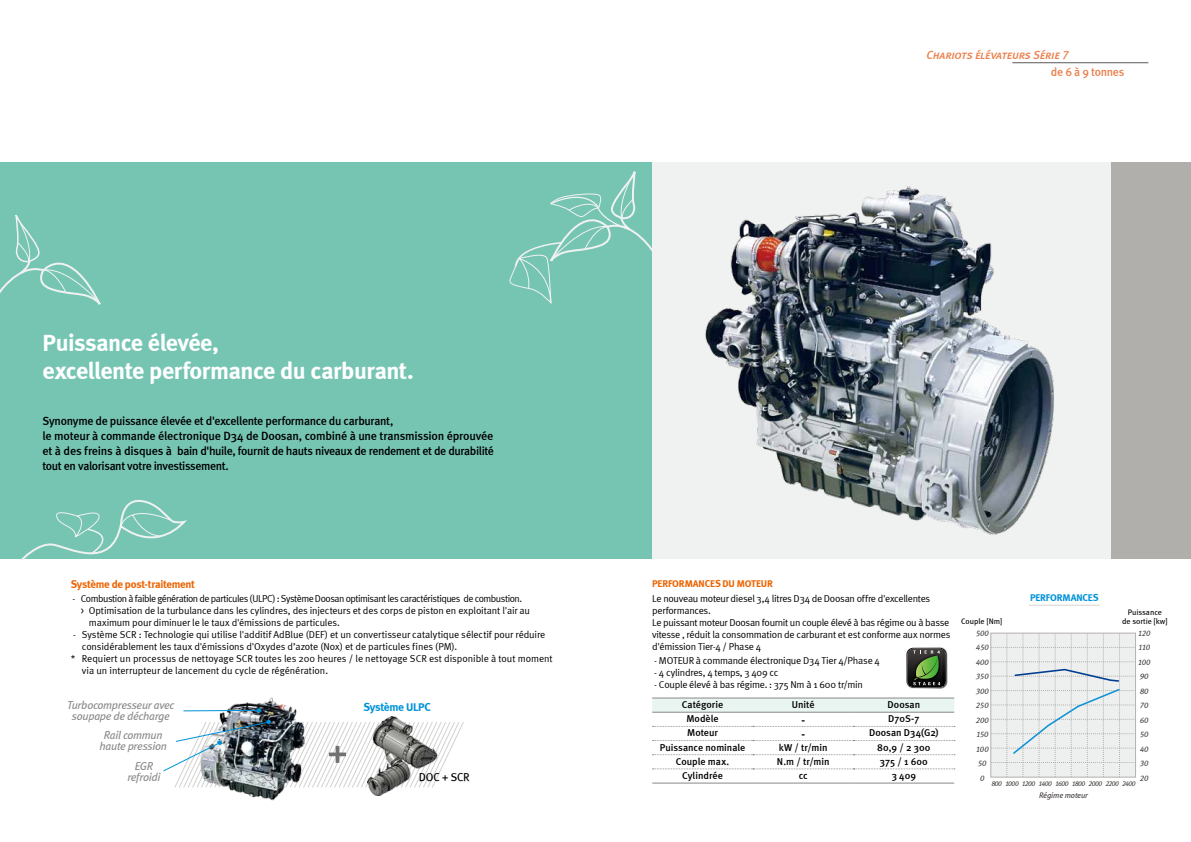
<style>
.page{position:relative;width:1191px;height:842px;background:#fff}
.page>*{position:absolute;margin:0;border:0;box-sizing:border-box;transform-origin:0 0}
.t1{font:700 24px/28.8px "Meta";letter-spacing:-.02em;color:#fff}
.t2{font:500 12px/15px "Meta";letter-spacing:-.025em;color:#000}
.t3{font:12px "Meta Medium LF Italic Caps";letter-spacing:-.02em;color:#eb814e}
.t4{font:500 12px "Meta";letter-spacing:-.03em;color:#eb814e}
.t5{font:italic 11.5px/11px "Meta Book LF";letter-spacing:-.03em;color:#898989;text-align:center}
.t6{font:700 11.5px "Meta";letter-spacing:-.025em;color:#0092d9}
.t7{font:11.5px "Meta Plus Book Caps";letter-spacing:-.01em;color:#000}
.t8{font:700 11.5px "Meta";color:#000}
.t9{font:700 11px "Meta";letter-spacing:-.025em;color:#ec6300}
.t10{font:10px/12px "Meta Normal";letter-spacing:-.015em;color:#000}
.t11{font:500 10px "Meta";color:#000}
.t12{font:10px "Meta Normal";letter-spacing:-.05em;color:#000}
.t13{font:700 10px "Meta";letter-spacing:-.015em;color:#ec6300}
.t14{font:700 10px "Meta";letter-spacing:-.015em;color:#0092d9}
.t15{font:italic 8px/14.5px "Meta Book LF";letter-spacing:-.01em;color:#3f3b3a;text-align:center}
.t16{font:8px "Meta Book LF";letter-spacing:-.005em;color:#000}
.t17{font:italic 7px "Meta Book LF";letter-spacing:-.06em;color:#3f3b3a}
</style>
<div class="page">
<div style="left:0;top:162px;width:1191px;height:396px;background:#76c5b3"></div>
<div style="left:652px;top:162px;width:539px;height:396px;background:#f0f1f1"></div>
<div style="left:1111px;top:162px;width:80px;height:396px;background:#b0afac"></div>
<svg style="left:0;top:215px;width:101px;height:90px"></svg>
<svg style="left:509px;top:172px;width:143px;height:132px"></svg>
<svg style="left:20px;top:500px;width:166px;height:60px"></svg>
<hr style="left:1012px;top:62px;width:136px;height:1px;background:#5a5757">
<img style="left:219px;top:697px;width:78px;height:104px">
<img style="left:369px;top:716px;width:30px;height:79px">
<svg style="left:183px;top:708px;width:78px;height:5px"></svg>
<svg style="left:163px;top:719px;width:301px;height:69px"></svg>
<img style="left:705px;top:186px;width:349px;height:349px">
<svg style="left:906px;top:647px;width:41px;height:42px;background:#4a5940"></svg>
<svg style="left:652px;top:699px;width:302px;height:13px;background:#e6f2ee"></svg>
<hr style="left:652px;top:698px;width:101px;height:1px;background:#898989">
<hr style="left:753px;top:698px;width:100px;height:1px;background:#898989">
<hr style="left:853px;top:698px;width:101px;height:1px;background:#898989">
<hr style="left:652px;top:712px;width:101px;height:1px;background:#898989">
<hr style="left:753px;top:712px;width:100px;height:1px;background:#898989">
<hr style="left:853px;top:712px;width:101px;height:1px;background:#898989">
<svg style="left:652px;top:726px;width:303px;height:1px"></svg>
<svg style="left:652px;top:740px;width:303px;height:1px"></svg>
<svg style="left:652px;top:754px;width:303px;height:1px"></svg>
<svg style="left:652px;top:769px;width:303px;height:1px"></svg>
<hr style="left:652px;top:783px;width:101px;height:1px;background:#898989">
<hr style="left:753px;top:783px;width:100px;height:1px;background:#898989">
<hr style="left:853px;top:783px;width:101px;height:1px;background:#898989">
<hr style="left:1029px;top:605px;width:70px;height:1px;background:#d6d5d3">
<svg style="left:991px;top:633px;width:144px;height:144px;background:#e5e9e9"></svg>
<p class="t3" style="left:926px;top:48px;width:144px">Chariots élévateurs Série 7</p>
<p class="t4" style="left:1051px;top:65px;width:75px">de 6 à 9 tonnes</p>
<h1 class="t1" style="left:43px;top:328px;width:372px">Puissance élevée,<br>excellente performance du carburant.</h1>
<p class="t2" style="left:43px;top:413px;width:453px">Synonyme de puissance élevée et d'excellente performance du carburant,<br>le moteur à commande électronique D34 de Doosan, combiné à une transmission éprouvée et à des freins à disques à bain d'huile, fournit de hauts niveaux de rendement et de durabilité tout en valorisant votre investissement.</p>
<p class="t9" style="left:71px;top:577px;width:126px">Système de post-traitement</p>
<p class="t12" style="left:73px;top:592px;width:451px">- Combustion à faible génération de particules (ULPC) : Système Doosan optimisant les caractéristiques de combustion.</p>
<p class="t10" style="left:81px;top:604px;width:450px">&gt; Optimisation de la turbulance dans les cylindres, des injecteurs et des corps de piston en exploitant l'air au</p>
<p class="t10" style="left:89px;top:616px;width:252px">maximum pour diminuer le le taux d'émissions de particules.</p>
<p class="t10" style="left:73px;top:628px;width:474px">- Système SCR : Technologie qui utilise l'additif AdBlue (DEF) et un convertisseur catalytique sélectif pour réduire</p>
<p class="t10" style="left:82px;top:640px;width:377px">considérablement les taux d'émissions d'Oxydes d’azote (Nox) et de particules fines (PM).</p>
<p class="t10" style="left:71px;top:652px;width:483px">* Requiert un processus de nettoyage SCR toutes les 200 heures / le nettoyage SCR est disponible à tout moment</p>
<p class="t10" style="left:82px;top:664px;width:248px">via un interrupteur de lancement du cycle de régénération.</p>
<p class="t5" style="left:67px;top:699px;width:109px">Turbocompresseur avec soupape de décharge</p>
<p class="t5" style="left:100px;top:730px;width:69px">Rail commun haute pression</p>
<p class="t5" style="left:127px;top:760px;width:35px">EGR refroidi</p>
<p class="t6" style="left:363px;top:700px;width:69px">Système ULPC</p>
<p class="t7" style="left:419px;top:770px;width:53px">DOC + SCR</p>
<p class="t13" style="left:652px;top:577px;width:122px">PERFORMANCES DU MOTEUR</p>
<p class="t10" style="left:652px;top:592px;width:300px">Le nouveau moteur diesel 3,4 litres D34 de Doosan offre d'excellentes performances.<br>Le puissant moteur Doosan fournit un couple élevé à bas régime ou à basse vitesse , réduit la consommation de carburant et est conforme aux normes d'émission Tier-4 / Phase 4</p>
<p class="t10" style="left:654px;top:655px;width:227px">- MOTEUR à commande électronique D34 Tier 4/Phase 4</p>
<p class="t10" style="left:654px;top:667px;width:126px">- 4 cylindres, 4 temps, 3 409 cc</p>
<p class="t10" style="left:654px;top:679px;width:210px">- Couple élevé à bas régime. : 375 Nm à 1 600 tr/min</p>
<p class="t11" style="left:681px;top:699px;width:43px">Catégorie</p>
<p class="t11" style="left:791px;top:699px;width:24px">Unité</p>
<p class="t11" style="left:887px;top:699px;width:34px">Doosan</p>
<p class="t11" style="left:686px;top:713px;width:34px">Modèle</p>
<p class="t8" style="left:801px;top:713px;width:5px">-</p>
<p class="t11" style="left:888px;top:713px;width:33px">D70S-7</p>
<p class="t11" style="left:687px;top:727px;width:32px">Moteur</p>
<p class="t8" style="left:801px;top:727px;width:5px">-</p>
<p class="t11" style="left:869px;top:727px;width:71px">Doosan D34(G2)</p>
<p class="t11" style="left:659px;top:741px;width:87px">Puissance nominale</p>
<p class="t11" style="left:779px;top:741px;width:50px">kW / tr/min</p>
<p class="t11" style="left:877px;top:741px;width:55px">80,9 / 2 300</p>
<p class="t11" style="left:676px;top:755px;width:55px">Couple max.</p>
<p class="t11" style="left:777px;top:755px;width:54px">N.m / tr/min</p>
<p class="t11" style="left:880px;top:755px;width:50px">375 / 1 600</p>
<p class="t11" style="left:682px;top:770px;width:42px">Cylindrée</p>
<p class="t11" style="left:798px;top:770px;width:11px">cc</p>
<p class="t11" style="left:891px;top:770px;width:26px">3 409</p>
<p class="t14" style="left:1030px;top:591px;width:70px">PERFORMANCES</p>
<p class="t16" style="left:1127px;top:608px;width:36px">Puissance</p>
<p class="t16" style="left:961px;top:616px;width:43px">Couple [Nm]</p>
<p class="t16" style="left:1122px;top:616px;width:47px">de sortie [kw]</p>
<p class="t15" style="left:975px;top:625px;width:15px">500<br>450<br>400<br>350<br>300<br>250<br>200<br>150<br>100<br>50<br>0</p>
<p class="t15" style="left:1137px;top:625px;width:14px;text-align:left">120<br>110<br>100<br>90<br>80<br>70<br>60<br>50<br>40<br>30<br>20</p>
<p class="t17" style="left:991px;top:779px;width:146px">800 1000 1200 1400 1600 1800 2000 2200 2400</p>
<p class="t15" style="left:1039px;top:788px;width:51px">Régime moteur</p>
</div>
